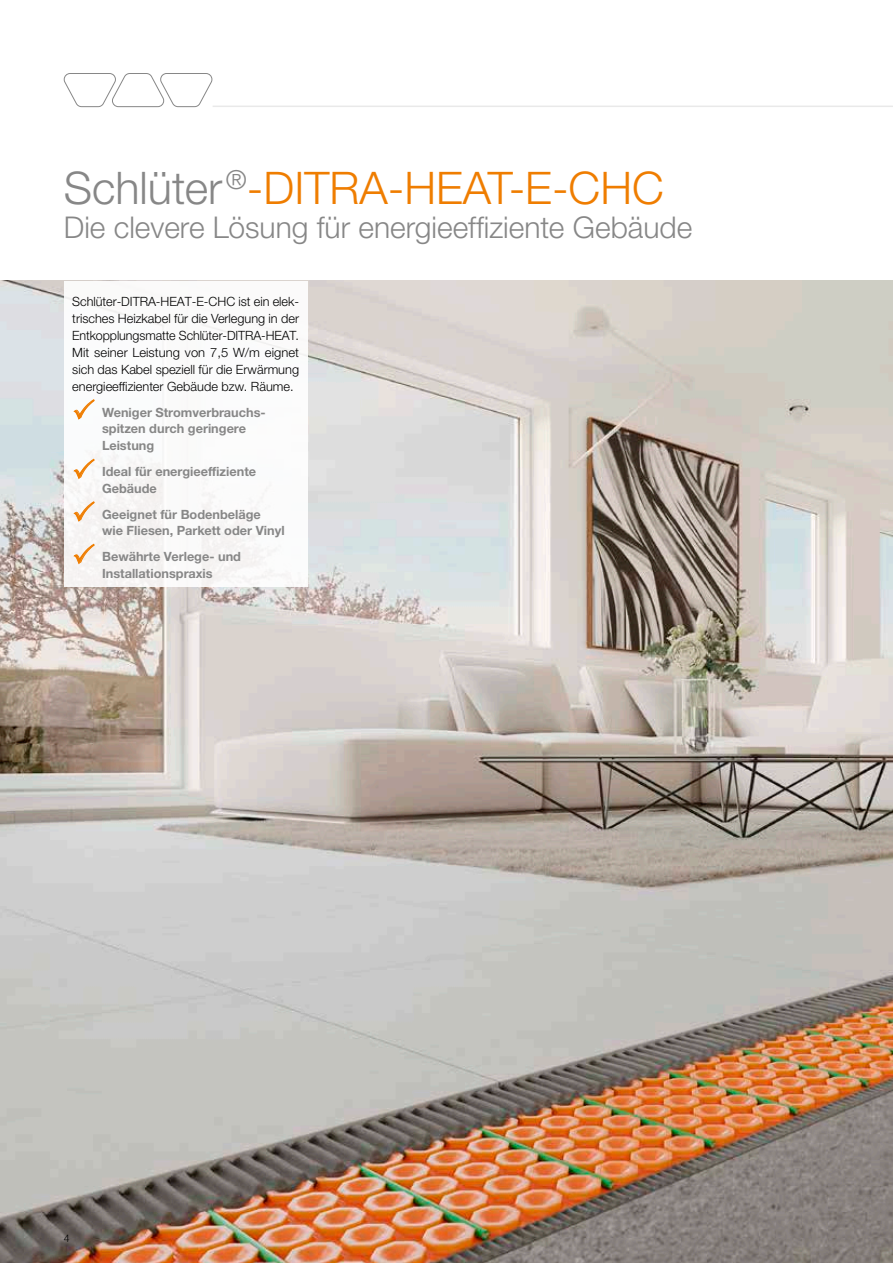
<style>
.page{position:relative;width:893px;height:1263px;background:#fff}
.page>*{position:absolute;margin:0;border:0;box-sizing:border-box;transform-origin:0 0}
.t1{font:300 45px "Helvetica Neue LTW1 G";color:#ef7d00}
.t2{font:300 30px "Helvetica Neue LTW1 G";color:#878787}
.t3{font:300 12.75px/17px "Helvetica Neue LTW1 G";color:#000;text-align:justify}
.t4{font:700 12.75px/16.5px "Helvetica Neue LTW1 G";color:#878787}
.t5{font:300 10.5px "Helvetica Neue LTW1 G";color:#000}
.s1{color:#878787}
.s2{color:#ef7d00}
</style>
<div class="page">
<svg style="left:64px;top:73px;width:148px;height:34px"></svg>
<hr style="left:213px;top:106px;width:680px;height:1px;background:#e9e9e9">
<img style="left:0;top:281px;width:893px;height:982px">
<div style="left:64px;top:281px;width:244px;height:305px;background:#fff"></div>
<svg style="left:95px;top:525px;width:25px;height:1px"></svg>
<svg style="left:95px;top:567px;width:30px;height:1px"></svg>
<h1 class="t1" style="left:64px;top:161px;width:601px"><span class="s1">Schlüter</span> <sup>®</sup>-DITRA-HEAT-E-CHC</h1>
<h2 class="t2" style="left:64px;top:209px;width:630px">Die clevere Lösung für energieeffiziente Gebäude</h2>
<p class="t3" style="left:72px;top:293px;width:228px">Schlüter-DITRA-HEAT-E-CHC ist ein elek&shy;trisches Heizkabel für die Verlegung in der Entkopplungsmatte Schlüter-DITRA-HEAT.<br>Mit seiner Leistung von 7,5 W/m eignet sich das Kabel speziell für die Erwärmung energieeffizienter Gebäude bzw. Räume.</p>
<p class="t4" style="left:102px;top:404px;width:165px;text-indent:-30px"><span class="s2">✓</span> Weniger Stromverbrauchs&shy;spitzen durch geringere<br>Leistung</p>
<p class="t4" style="left:102px;top:463px;width:156px;text-indent:-30px"><span class="s2">✓</span> Ideal für energieeffiziente<br>Gebäude</p>
<p class="t4" style="left:102px;top:506px;width:184px;text-indent:-30px"><span class="s2">✓</span> Geeignet für Bodenbeläge wie Fliesen, Parkett oder Vinyl</p>
<p class="t4" style="left:72px;top:548px;width:170px;text-align:center"><span class="s2">✓</span> Bewährte Verlege- und<br>Installationspraxis</p>
<p class="t5" style="left:64px;top:1231px;width:7px">4</p>
</div>
